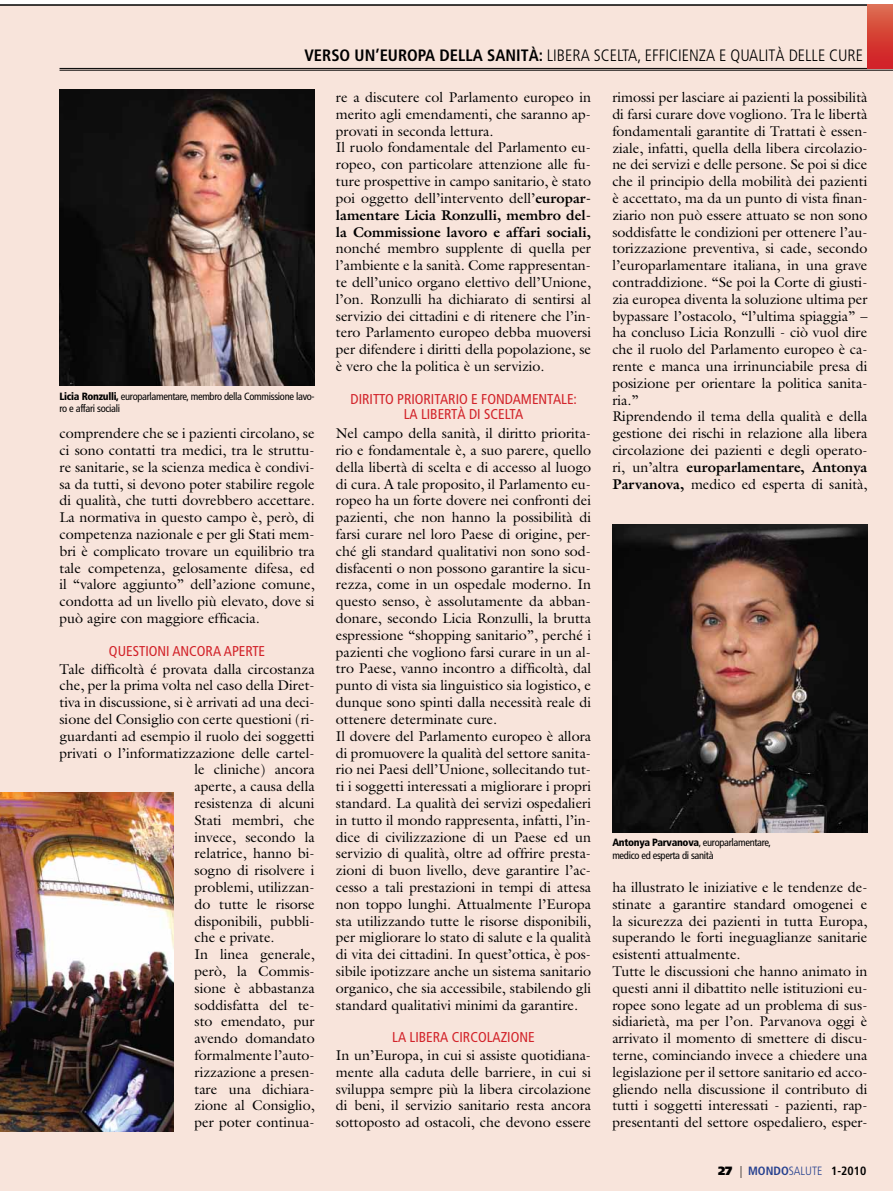
<style>
.page{position:relative;width:893px;height:1191px;background:#fff}
.page>*{position:absolute;margin:0;border:0;box-sizing:border-box;transform-origin:0 0}
.t1{font:300 condensed 16.5px "Frutiger";color:#000}
.t2{font:14.25px/16.8px "Galliard Std";color:#000}
.t3{font:condensed 14.25px/15.8px "Frutiger";color:#d2232a;text-align:center}
.t4{font:300 condensed 12px "Frutiger";color:#25408f}
.t5{font:condensed 10.5px/12.6px "Frutiger";letter-spacing:-.03em;color:#000}
.s1{font-weight:700}
.s2{font-weight:900}
.s3{font-weight:900;font-stretch:normal;color:#000}
.s4{color:#000}
.s5{font-weight:700;color:#000}
</style>
<div class="page">
<div style="left:0;top:4px;width:893px;height:1187px;background:#f8e4db"></div>
<hr style="left:60px;top:68px;width:833px;height:1px;background:#000">
<hr style="left:60px;top:70px;width:833px;height:1px;background:#000">
<div style="left:867px;top:4px;width:26px;height:64px;background:linear-gradient(to bottom,#dc6c4e,#d01b22)"></div>
<img style="left:60px;top:89px;width:255px;height:297px">
<img style="left:612px;top:524px;width:255px;height:308px">
<img style="left:0;top:792px;width:173px;height:339px">
<p class="t1" style="left:304px;top:49px;width:560px"><span class="s1">VERSO UN’EUROPA DELLA SANITÀ:</span> LIBERA SCELTA, EFFICIENZA E QUALITÀ DELLE CURE</p>
<p class="t5" style="left:60px;top:391px;width:257px"><span class="s2">Licia Ronzulli,</span> europarlamentare, membro della Commissione lavo&shy;ro e affari sociali</p>
<p class="t2" style="left:60px;top:426px;width:257px;text-align:justify">comprendere che se i pazienti circolano, se ci sono contatti tra medici, tra le struttu&shy;re sanitarie, se la scienza medica è condivi&shy;sa da tutti, si devono poter stabilire regole di qualità, che tutti dovrebbero accettare.<br>La normativa in questo campo è, però, di competenza nazionale e per gli Stati mem&shy;bri è complicato trovare un equilibrio tra tale competenza, gelosamente difesa, ed il “valore aggiunto” dell’azione comune, condotta ad un livello più elevato, dove si può agire con maggiore efficacia.</p>
<p class="t3" style="left:109px;top:644px;width:158px">QUESTIONI ANCORA APERTE</p>
<p class="t2" style="left:60px;top:661px;width:257px">Tale difficoltà é provata dalla circostanza</p>
<p class="t2" style="left:60px;top:678px;width:257px">che, per la prima volta nel caso della Diret-</p>
<p class="t2" style="left:60px;top:695px;width:257px">tiva in discussione, si è arrivati ad una deci-</p>
<p class="t2" style="left:60px;top:712px;width:257px">sione del Consiglio con certe questioni (ri-</p>
<p class="t2" style="left:60px;top:729px;width:257px">guardanti ad esempio il ruolo dei soggetti</p>
<p class="t2" style="left:60px;top:745px;width:257px">privati o l’informatizzazione delle cartel-</p>
<p class="t2" style="left:195px;top:762px;width:122px">le cliniche) ancora</p>
<p class="t2" style="left:195px;top:779px;width:122px">aperte, a causa della</p>
<p class="t2" style="left:195px;top:796px;width:122px">resistenza di alcuni</p>
<p class="t2" style="left:195px;top:813px;width:122px">Stati membri, che</p>
<p class="t2" style="left:195px;top:829px;width:122px">invece, secondo la</p>
<p class="t2" style="left:195px;top:846px;width:122px">relatrice, hanno bi-</p>
<p class="t2" style="left:195px;top:863px;width:122px">sogno di risolvere i</p>
<p class="t2" style="left:195px;top:880px;width:122px">problemi, utilizzan-</p>
<p class="t2" style="left:195px;top:897px;width:122px">do tutte le risorse</p>
<p class="t2" style="left:195px;top:913px;width:122px">disponibili, pubbli-</p>
<p class="t2" style="left:195px;top:930px;width:82px">che e private.</p>
<p class="t2" style="left:195px;top:947px;width:122px">In linea generale,</p>
<p class="t2" style="left:195px;top:964px;width:122px">però, la Commis-</p>
<p class="t2" style="left:195px;top:981px;width:122px">sione è abbastanza</p>
<p class="t2" style="left:195px;top:997px;width:122px">soddisfatta del te-</p>
<p class="t2" style="left:195px;top:1014px;width:122px">sto emendato, pur</p>
<p class="t2" style="left:195px;top:1031px;width:122px">avendo domandato</p>
<p class="t2" style="left:195px;top:1048px;width:122px">formalmente l’auto-</p>
<p class="t2" style="left:195px;top:1065px;width:122px">rizzazione a presen-</p>
<p class="t2" style="left:195px;top:1081px;width:122px">tare una dichiara-</p>
<p class="t2" style="left:195px;top:1098px;width:122px">zione al Consiglio,</p>
<p class="t2" style="left:195px;top:1115px;width:122px">per poter continua-</p>
<p class="t2" style="left:336px;top:90px;width:257px">re a discutere col Parlamento europeo in merito agli emendamenti, che saranno ap&shy;provati in seconda lettura.<br>Il ruolo fondamentale del Parlamento eu&shy;ropeo, con particolare attenzione alle fu&shy;ture prospettive in campo sanitario, è stato poi oggetto dell’intervento dell’<span class="s1">europar&shy;lamentare Licia Ronzulli, membro del&shy;la Commissione lavoro e affari sociali,</span></p>
<p class="t2" style="left:336px;top:241px;width:257px;text-align:justify">nonché membro supplente di quella per l’ambiente e la sanità. Come rappresentan&shy;te dell’unico organo elettivo dell’Unione, l’on. Ronzulli ha dichiarato di sentirsi al servizio dei cittadini e di ritenere che l’in&shy;tero Parlamento europeo debba muoversi per difendere i diritti della popolazione, se è vero che la politica è un servizio.</p>
<p class="t3" style="left:350px;top:392px;width:228px">DIRITTO PRIORITARIO E FONDAMENTALE:<br>LA LIBERTÀ DI SCELTA</p>
<p class="t2" style="left:336px;top:426px;width:257px">Nel campo della sanità, il diritto priorita&shy;rio e fondamentale è, a suo parere, quello della libertà di scelta e di accesso al luogo di cura. A tale proposito, il Parlamento eu&shy;ropeo ha un forte dovere nei confronti dei pazienti, che non hanno la possibilità di farsi curare nel loro Paese di origine, per&shy;ché gli standard qualitativi non sono sod&shy;disfacenti o non possono garantire la sicu&shy;rezza, come in un ospedale moderno. In questo senso, è assolutamente da abban&shy;donare, secondo Licia Ronzulli, la brutta espressione “shopping sanitario”, perché i pazienti che vogliono farsi curare in un al&shy;tro Paese, vanno incontro a difficoltà, dal punto di vista sia linguistico sia logistico, e dunque sono spinti dalla necessità reale di ottenere determinate cure.<br>Il dovere del Parlamento europeo è allora di promuovere la qualità del settore sanita&shy;rio nei Paesi dell’Unione, sollecitando tut&shy;ti i soggetti interessati a migliorare i propri standard. La qualità dei servizi ospedalieri in tutto il mondo rappresenta, infatti, l’in&shy;dice di civilizzazione di un Paese ed un servizio di qualità, oltre ad offrire presta&shy;zioni di buon livello, deve garantire l’ac&shy;cesso a tali prestazioni in tempi di attesa non toppo lunghi. Attualmente l’Europa sta utilizzando tutte le risorse disponibili, per migliorare lo stato di salute e la qualità di vita dei cittadini. In quest’ottica, è pos&shy;sibile ipotizzare anche un sistema sanitario organico, che sia accessibile, stabilendo gli standard qualitativi minimi da garantire.</p>
<p class="t3" style="left:392px;top:1030px;width:144px">LA LIBERA CIRCOLAZIONE</p>
<p class="t2" style="left:336px;top:1048px;width:257px;text-align:justify">In un’Europa, in cui si assiste quotidiana&shy;mente alla caduta delle barriere, in cui si sviluppa sempre più la libera circolazione di beni, il servizio sanitario resta ancora sottoposto ad ostacoli, che devono essere</p>
<p class="t2" style="left:612px;top:90px;width:257px">rimossi per lasciare ai pazienti la possibilità di farsi curare dove vogliono. Tra le libertà fondamentali garantite di Trattati è essen&shy;ziale, infatti, quella della libera circolazio&shy;ne dei servizi e delle persone. Se poi si dice che il principio della mobilità dei pazienti è accettato, ma da un punto di vista finan&shy;ziario non può essere attuato se non sono soddisfatte le condizioni per ottenere l’au&shy;torizzazione preventiva, si cade, secondo l’europarlamentare italiana, in una grave contraddizione. “Se poi la Corte di giusti&shy;zia europea diventa la soluzione ultima per bypassare l’ostacolo, “l’ultima spiaggia” – ha concluso Licia Ronzulli - ciò vuol dire che il ruolo del Parlamento europeo è ca&shy;rente e manca una irrinunciabile presa di posizione per orientare la politica sanita&shy;ria.”<br>Riprendendo il tema della qualità e della gestione dei rischi in relazione alla libera circolazione dei pazienti e degli operato&shy;ri, un’altra <span class="s1">europarlamentare, Antonya Parvanova,</span> medico ed esperta di sanità,</p>
<p class="t5" style="left:612px;top:837px;width:160px"><span class="s2">Antonya Parvanova</span>, europarlamentare, medico ed esperta di sanità</p>
<p class="t2" style="left:612px;top:880px;width:257px">ha illustrato le iniziative e le tendenze de&shy;stinate a garantire standard omogenei e la sicurezza dei pazienti in tutta Europa, superando le forti ineguaglianze sanitarie esistenti attualmente.<br>Tutte le discussioni che hanno animato in questi anni il dibattito nelle istituzioni eu&shy;ropee sono legate ad un problema di sus&shy;sidiarietà, ma per l’on. Parvanova oggi è arrivato il momento di smettere di discu&shy;terne, cominciando invece a chiedere una legislazione per il settore sanitario ed acco&shy;gliendo nella discussione il contributo di tutti i soggetti interessati - pazienti, rap&shy;presentanti del settore ospedaliero, esper-</p>
<p class="t4" style="left:718px;top:1166px;width:150px"><span class="s3">27</span> <span class="s4">|</span> <span class="s1">MONDO</span>SALUTE <span class="s5">1-2010</span></p>
</div>
